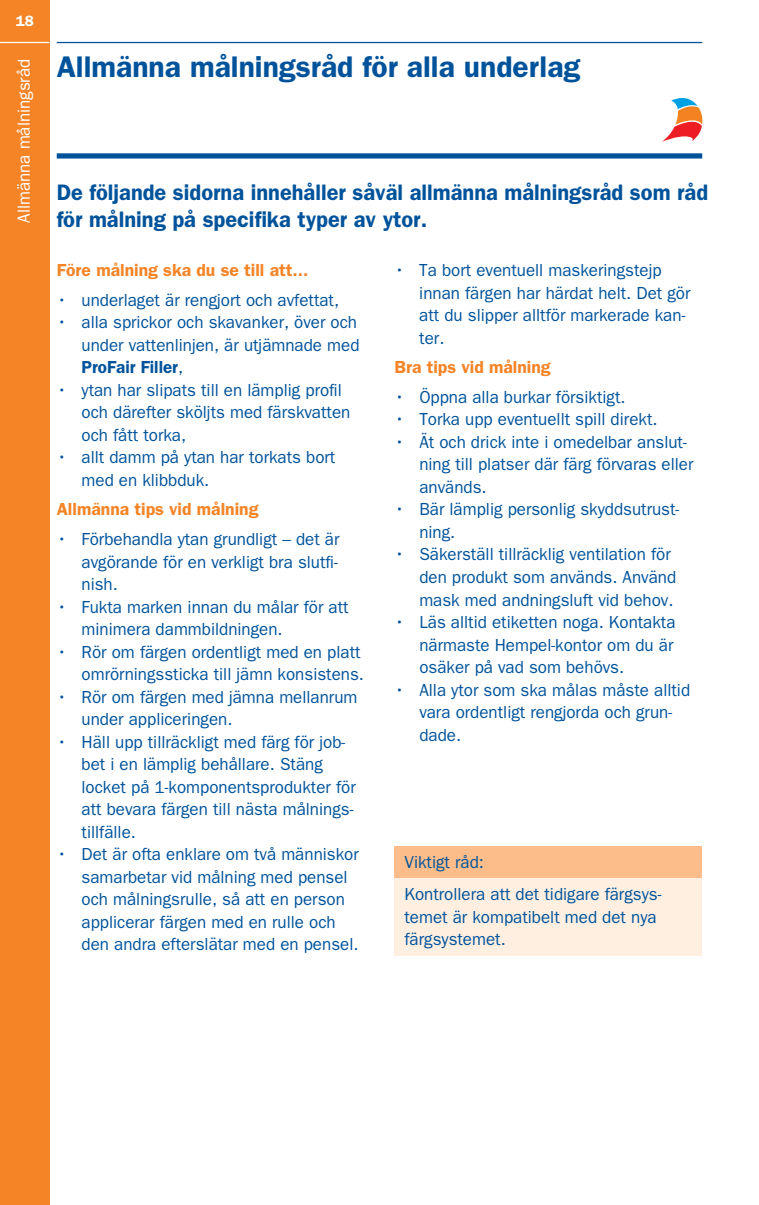
<style>
.page{position:relative;width:759px;height:1205px;background:#fff}
.page>*{position:absolute;margin:0;border:0;box-sizing:border-box;transform-origin:0 0}
.t1{font:600 30px "ITC Franklin Gothic Std";color:#00539b}
.t2{font:600 22.5px/27px "ITC Franklin Gothic Std";color:#00539b}
.t3{font:17.5px/22.5px "ITC Franklin Gothic Std";color:#00539b}
.t4{font:600 17.5px "ITC Franklin Gothic Std";color:#f58427}
.t5{font:17.5px "ITC Franklin Gothic Std";color:#fff}
.t6{font:600 15px "ITC Franklin Gothic Std";color:#fff}
.s1{font-weight:600}
</style>
<div class="page">
<svg style="left:662px;top:98px;width:41px;height:44px"></svg>
<div style="left:57px;top:153px;width:645px;height:6px;background:#00539b"></div>
<hr style="left:57px;top:42px;width:645px;height:1px;background:#00539b">
<div style="left:0;top:0;width:50px;height:1205px;background:#f58427"></div>
<hr style="left:0;top:42px;width:50px;height:1px;background:#fff">
<div style="left:394px;top:846px;width:308px;height:32px;background:#fcbd8a"></div>
<div style="left:394px;top:878px;width:308px;height:77px;background:#ffefe1"></div>
<p class="t6" style="left:16px;top:12px;width:20px">18</p>
<p class="t5" style="left:14px;top:223px;width:165px;rotate:-90deg">Allmänna målningsråd</p>
<h1 class="t1" style="left:57px;top:49px;width:525px">Allmänna målningsråd för alla underlag</h1>
<p class="t2" style="left:57px;top:178px;width:652px">De följande sidorna innehåller såväl allmänna målningsråd som råd för målning på specifika typer av ytor.</p>
<p class="t4" style="left:57px;top:260px;width:253px">Före målning ska du se till att...</p>
<p class="t3" style="left:57px;top:289px;width:284px">• underlaget är rengjort och avfettat,</p>
<p class="t3" style="left:81px;top:311px;width:279px;text-indent:-25px">• alla sprickor och skavanker, över och under vattenlinjen, är utjämnade med<br><span class="s1">ProFair Filler</span>,</p>
<p class="t3" style="left:81px;top:379px;width:270px;text-indent:-25px">• ytan har slipats till en lämplig profil och därefter sköljts med färskvatten och fått torka,</p>
<p class="t3" style="left:81px;top:446px;width:255px;text-indent:-25px">• allt damm på ytan har torkats bort med en klibbduk.</p>
<p class="t4" style="left:57px;top:499px;width:203px">Allmänna tips vid målning</p>
<p class="t3" style="left:81px;top:528px;width:259px;text-align:justify;text-indent:-25px">• Förbehandla ytan grundligt – det är avgörande för en verkligt bra slutfi&shy;nish.</p>
<p class="t3" style="left:81px;top:595px;width:268px;text-indent:-25px">• Fukta marken innan du målar för att minimera dammbildningen.</p>
<p class="t3" style="left:57px;top:640px;width:308px;text-align:right">• Rör om färgen ordentligt med en platt omrörningssticka till jämn konsistens.</p>
<p class="t3" style="left:81px;top:685px;width:277px;text-indent:-25px">• Rör om färgen med jämna mellanrum under appliceringen.</p>
<p class="t3" style="left:81px;top:730px;width:275px;text-indent:-25px">• Häll upp tillräckligt med färg för job&shy;bet i en lämplig behållare. Stäng locket på 1-komponentsprodukter för att bevara färgen till nästa målnings&shy;tillfälle.</p>
<p class="t3" style="left:81px;top:843px;width:279px;text-indent:-25px">• Det är ofta enklare om två människor samarbetar vid målning med pensel och målningsrulle, så att en person applicerar färgen med en rulle och den andra efterslätar med en pensel.</p>
<p class="t3" style="left:419px;top:259px;width:272px;text-indent:-25px">• Ta bort eventuell maskeringstejp innan färgen har härdat helt. Det gör att du slipper alltför markerade kan&shy;ter.</p>
<p class="t4" style="left:394px;top:357px;width:158px">Bra tips vid målning</p>
<p class="t3" style="left:394px;top:386px;width:232px">• Öppna alla burkar försiktigt.</p>
<p class="t3" style="left:394px;top:408px;width:264px">• Torka upp eventuellt spill direkt.</p>
<p class="t3" style="left:419px;top:431px;width:275px;text-indent:-25px">• Ät och drick inte i omedelbar anslut&shy;ning till platser där färg förvaras eller används.</p>
<p class="t3" style="left:419px;top:498px;width:261px;text-indent:-25px">• Bär lämplig personlig skyddsutrust&shy;ning.</p>
<p class="t3" style="left:419px;top:543px;width:258px;text-indent:-25px">• Säkerställ tillräcklig ventilation för den produkt som används. Använd mask med andningsluft vid behov.</p>
<p class="t3" style="left:419px;top:611px;width:257px;text-align:justify;text-indent:-25px">• Läs alltid etiketten noga. Kontakta närmaste Hempel-kontor om du är osäker på vad som behövs.</p>
<p class="t3" style="left:419px;top:678px;width:272px;text-indent:-25px">• Alla ytor som ska målas måste alltid vara ordentligt rengjorda och grun&shy;dade.</p>
<p class="t3" style="left:404px;top:846px;width:258px;line-height:32px">Viktigt råd:<br>Kontrollera att det tidigare färgsys-</p>
<p class="t3" style="left:404px;top:906px;width:253px">temet är kompatibelt med det nya färgsystemet.</p>
</div>
